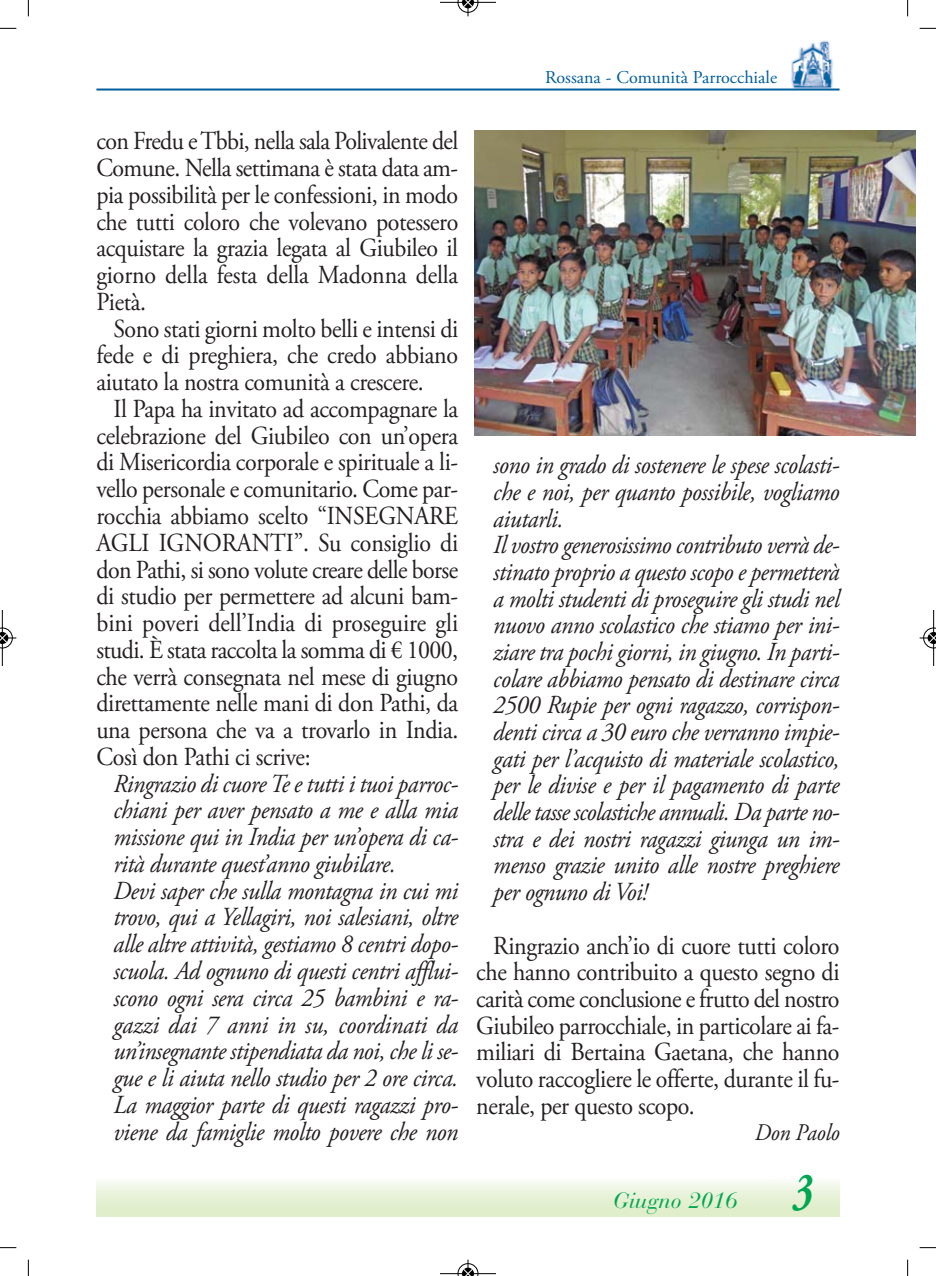
<style>
.page{position:relative;width:936px;height:1276px;background:#fff}
.page>*{position:absolute;margin:0;border:0;box-sizing:border-box;transform-origin:0 0}
.t1{font:italic 700 52px "Adobe Garamond Pro";color:#00a650;scale:.7 1}
.t2{font:italic 26px/26.6px "Adobe Garamond Pro";letter-spacing:-.015em;color:#231f20;scale:.92 1}
.t3{font:26px/26.8px "Adobe Garamond Pro";letter-spacing:-.015em;color:#231f20;text-align:justify;scale:.92 1}
.t4{font:italic 23.8px "Adobe Garamond Pro";letter-spacing:-.01em;color:#231f20;scale:.92 1}
.t5{font:italic 22px "Bauer Bodoni Std";color:#00a650}
.t6{font:18px "Adobe Garamond Pro";color:#005e9d}
</style>
<div class="page">
<img style="left:790px;top:41px;width:44px;height:48px">
<hr style="left:96px;top:89px;width:743px;height:2px;background:#005e9d">
<img style="left:475px;top:130px;width:440px;height:305px">
<svg style="left:28px;top:0;width:1px;height:16px"></svg>
<svg style="left:0;top:28px;width:16px;height:1px"></svg>
<svg style="left:907px;top:0;width:1px;height:16px"></svg>
<svg style="left:919px;top:28px;width:16px;height:1px"></svg>
<svg style="left:28px;top:1259px;width:1px;height:17px"></svg>
<svg style="left:0;top:1247px;width:16px;height:1px"></svg>
<svg style="left:907px;top:1259px;width:1px;height:17px"></svg>
<svg style="left:919px;top:1247px;width:16px;height:1px"></svg>
<hr style="left:440px;top:2px;width:56px;height:1px;background:#000">
<svg style="left:457px;top:0;width:21px;height:16px"></svg>
<hr style="left:440px;top:1273px;width:56px;height:1px;background:#000">
<svg style="left:457px;top:1259px;width:21px;height:17px"></svg>
<hr style="left:2px;top:610px;width:1px;height:56px;background:#000">
<svg style="left:0;top:627px;width:16px;height:21px"></svg>
<hr style="left:933px;top:610px;width:1px;height:56px;background:#000">
<svg style="left:919px;top:627px;width:16px;height:21px"></svg>
<p class="t6" style="left:545px;top:70px;width:233px">Rossana - Comunità Parrocchiale</p>
<p class="t3" style="left:96px;top:130px;width:395px">con Fredu e Tbbi, nella sala Polivalente del Comune. Nella settimana è stata data am&shy;pia possibilità per le confessioni, in modo che tutti coloro che volevano potessero acquistare la grazia legata al Giubileo il giorno della festa della Madonna della Pietà.</p>
<p class="t3" style="left:96px;top:317px;width:395px;text-indent:17px">Sono stati giorni molto belli e intensi di fede e di preghiera, che credo abbiano aiutato la nostra comunità a crescere.</p>
<p class="t3" style="left:96px;top:398px;width:395px;text-indent:17px">Il Papa ha invitato ad accompagnare la celebrazione del Giubileo con un’opera di Misericordia corporale e spirituale a li&shy;vello personale e comunitario. Come par&shy;rocchia abbiamo scelto “INSEGNARE AGLI IGNORANTI”. Su consiglio di don Pathi, si sono volute creare delle borse di studio per permettere ad alcuni bam&shy;bini poveri dell’India di proseguire gli studi. È stata raccolta la somma di € 1000, che verrà consegnata nel mese di giugno direttamente nelle mani di don Pathi, da una persona che va a trovarlo in India.<br>Così don Pathi ci scrive:</p>
<p class="t2" style="left:113px;top:772px;width:376px">Ringrazio di cuore Te e tutti i tuoi parroc&shy;chiani per aver pensato a me e alla mia missione qui in India per un’opera di ca&shy;rità durante quest’anno giubilare.<br>Devi saper che sulla montagna in cui mi trovo, qui a Yellagiri, noi salesiani, oltre alle altre attività, gestiamo 8 centri dopo&shy;scuola. Ad ognuno di questi centri afflui&shy;scono ogni sera circa 25 bambini e ra&shy;gazzi dai 7 anni in su, coordinati da un’insegnante stipendiata da noi, che li se&shy;gue e li aiuta nello studio per 2 ore circa.<br>La maggior parte di questi ragazzi pro&shy;viene da famiglie molto povere che non</p>
<p class="t2" style="left:493px;top:454px;width:378px">sono in grado di sostenere le spese scolasti&shy;che e noi, per quanto possibile, vogliamo aiutarli.<br>Il vostro generosissimo contributo verrà de&shy;stinato proprio a questo scopo e permetterà a molti studenti di proseguire gli studi nel nuovo anno scolastico che stiamo per ini&shy;ziare tra pochi giorni, in giugno. In parti&shy;colare abbiamo pensato di destinare circa 2500 Rupie per ogni ragazzo, corrispon&shy;denti circa a 30 euro che verranno impie&shy;gati per l’acquisto di materiale scolastico, per le divise e per il pagamento di parte delle tasse scolastiche annuali. Da parte no&shy;stra e dei nostri ragazzi giunga un im&shy;menso grazie unito alle nostre preghiere per ognuno di Voi!</p>
<p class="t3" style="left:476px;top:934px;width:396px;text-indent:17px">Ringrazio anch’io di cuore tutti coloro che hanno contribuito a questo segno di carità come conclusione e frutto del nostro Giubileo parrocchiale, in particolare ai fa&shy;miliari di Bertaina Gaetana, che hanno voluto raccogliere le offerte, durante il fu&shy;nerale, per questo scopo.</p>
<p class="t4" style="left:754px;top:1123px;width:94px">Don Paolo</p>
<h1 class="t1" style="left:793px;top:1160px;width:29px">3</h1>
<p class="t5" style="left:613px;top:1188px;width:126px">Giugno 2016</p>
</div>
